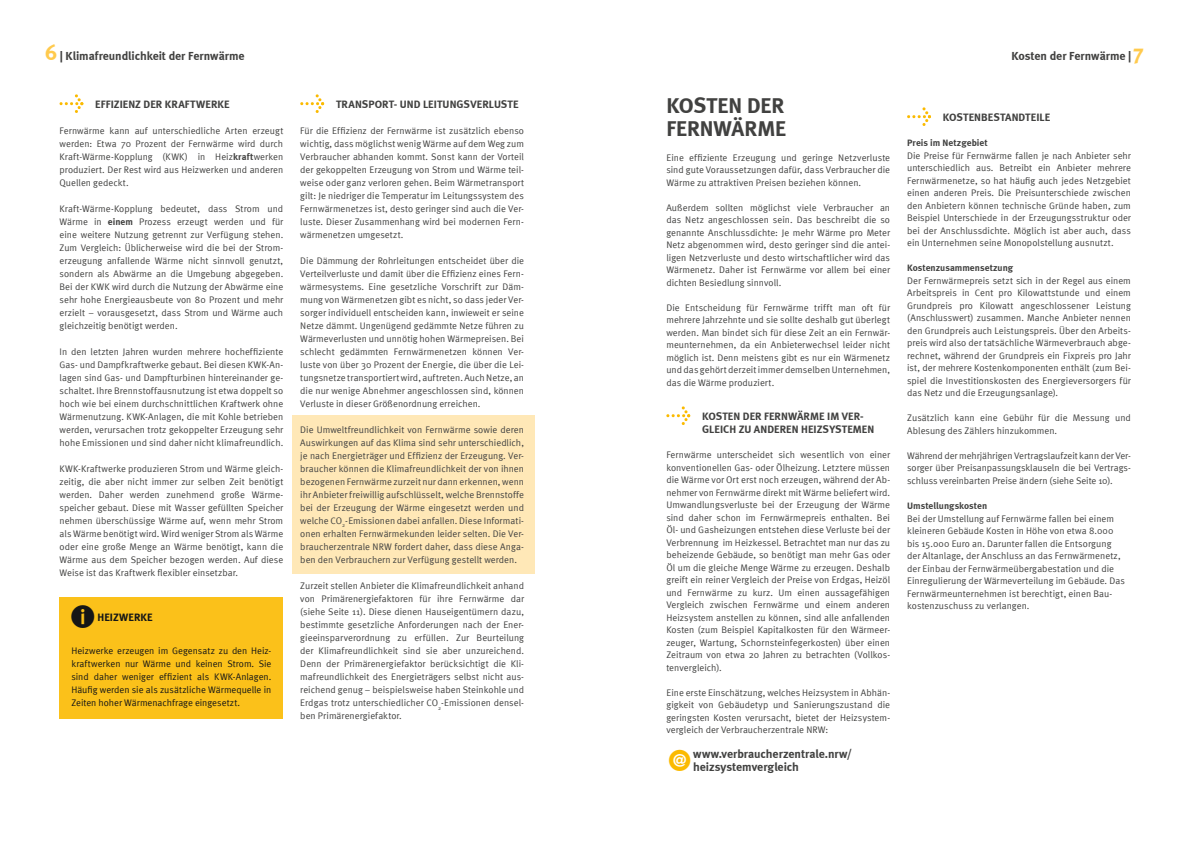
<style>
.page{position:relative;width:1191px;height:842px;background:#fff}
.page>*{position:absolute;margin:0;border:0;box-sizing:border-box;transform-origin:0 0}
.t1{font:700 22px/23px "Meta";color:#414140}
.t2{font:700 12px/13px "Meta";letter-spacing:-.005em;color:#414140}
.t3{font:700 11px/13px "Meta";letter-spacing:.01em;color:#414140}
.t4{font:700 11px "Meta";letter-spacing:.01em;color:#151616}
.t5{font:9.5px/13px "Meta Normal";letter-spacing:.005em;color:#414140;text-align:justify}
.t6{font:9.5px/13px "Meta Normal";color:#151616;text-align:justify}
.t7{font:700 9.5px "Meta";letter-spacing:.005em;color:#414140}
.s1{font-size:22px;color:#ffca4d}
.s2{font-family:"Meta";font-weight:700}
</style>
<div class="page">
<div style="left:60px;top:597px;width:223px;height:121px;background:#fbc11a"></div>
<div style="left:292px;top:416px;width:242px;height:158px;background:#ffe8b7"></div>
<svg style="left:60px;top:94px;width:23px;height:19px"></svg>
<svg style="left:300px;top:94px;width:24px;height:19px"></svg>
<svg style="left:666px;top:406px;width:24px;height:19px"></svg>
<svg style="left:907px;top:107px;width:24px;height:19px"></svg>
<p class="t2" style="left:45px;top:49px;width:201px"><span class="s1">6</span> | Klimafreundlichkeit der Fernwärme</p>
<p class="t2" style="left:1011px;top:49px;width:134px">Kosten der Fernwärme | <span class="s1">7</span></p>
<p class="t3" style="left:95px;top:98px;width:136px">EFFIZIENZ DER KRAFTWERKE</p>
<p class="t5" style="left:60px;top:124px;width:225px">Fernwärme kann auf unterschiedliche Arten erzeugt werden: Etwa 70 Prozent der Fernwärme wird durch Kraft-Wärme-Kopplung (KWK) in Heiz<span class="s2">kraft</span>werken produziert. Der Rest wird aus Heizwerken und anderen Quellen gedeckt.</p>
<p class="t5" style="left:60px;top:202px;width:225px">Kraft-Wärme-Kopplung bedeutet, dass Strom und Wärme in <span class="s2">einem</span> Prozess erzeugt werden und für eine weitere Nutzung getrennt zur Verfügung stehen.<br>Zum Vergleich: Üblicherweise wird die bei der Strom&shy;erzeugung anfallende Wärme nicht sinnvoll genutzt, sondern als Abwärme an die Umgebung abgegeben.<br>Bei der KWK wird durch die Nutzung der Abwärme eine sehr hohe Energieausbeute von 80 Prozent und mehr erzielt – vorausgesetzt, dass Strom und Wärme auch gleichzeitig benötigt werden.</p>
<p class="t5" style="left:60px;top:345px;width:225px">In den letzten Jahren wurden mehrere hocheffiziente Gas- und Dampfkraftwerke gebaut. Bei diesen KWK-An&shy;lagen sind Gas- und Dampfturbinen hintereinander ge&shy;schaltet. Ihre Brennstoffausnutzung ist etwa doppelt so hoch wie bei einem durchschnittlichen Kraftwerk ohne Wärmenutzung. KWK-Anlagen, die mit Kohle betrieben werden, verursachen trotz gekoppelter Erzeugung sehr hohe Emissionen und sind daher nicht klimafreundlich.</p>
<p class="t5" style="left:60px;top:462px;width:225px">KWK-Kraftwerke produzieren Strom und Wärme gleich&shy;zeitig, die aber nicht immer zur selben Zeit benötigt werden. Daher werden zunehmend große Wärme&shy;speicher gebaut. Diese mit Wasser gefüllten Speicher nehmen überschüssige Wärme auf, wenn mehr Strom als Wärme benötigt wird. Wird weniger Strom als Wärme oder eine große Menge an Wärme benötigt, kann die Wärme aus dem Speicher bezogen werden. Auf diese Weise ist das Kraftwerk flexibler einsetzbar.</p>
<p class="t4" style="left:98px;top:611px;width:57px">HEIZWERKE</p>
<p class="t6" style="left:71px;top:644px;width:201px">Heizwerke erzeugen im Gegensatz zu den Heiz&shy;kraftwerken nur Wärme und keinen Strom. Sie sind daher weniger effizient als KWK-Anlagen.<br>Häufig werden sie als zusätzliche Wärmequelle in Zeiten hoher Wärmenachfrage eingesetzt.</p>
<h1 class="t1" style="left:666px;top:93px;width:121px">KOSTEN DER<br>FERNWÄRME</h1>
<p class="t5" style="left:666px;top:151px;width:225px;line-height:12.5px">Eine effiziente Erzeugung und geringe Netzverluste sind gute Voraussetzungen dafür, dass Verbraucher die Wärme zu attraktiven Preisen beziehen können.</p>
<p class="t5" style="left:666px;top:201px;width:225px;line-height:12.5px">Außerdem sollten möglichst viele Verbraucher an das Netz angeschlossen sein. Das beschreibt die so genannte Anschlussdichte: Je mehr Wärme pro Meter Netz abgenommen wird, desto geringer sind die antei&shy;ligen Netzverluste und desto wirtschaftlicher wird das Wärmenetz. Daher ist Fernwärme vor allem bei einer dichten Besiedlung sinnvoll.</p>
<p class="t5" style="left:666px;top:301px;width:225px;line-height:12.5px">Die Entscheidung für Fernwärme trifft man oft für mehrere Jahrzehnte und sie sollte deshalb gut überlegt werden. Man bindet sich für diese Zeit an ein Fernwär&shy;meunternehmen, da ein Anbieterwechsel leider nicht möglich ist. Denn meistens gibt es nur ein Wärmenetz und das gehört derzeit immer demselben Unternehmen, das die Wärme produziert.</p>
<p class="t3" style="left:702px;top:410px;width:174px">KOSTEN DER FERNWÄRME IM VER-<br>GLEICH ZU ANDEREN HEIZSYSTEMEN</p>
<p class="t5" style="left:666px;top:449px;width:225px;line-height:12.5px">Fernwärme unterscheidet sich wesentlich von einer konventionellen Gas- oder Ölheizung. Letztere müssen die Wärme vor Ort erst noch erzeugen, während der Ab&shy;nehmer von Fernwärme direkt mit Wärme beliefert wird.<br>Umwandlungsverluste bei der Erzeugung der Wärme sind daher schon im Fernwärmepreis enthalten. Bei Öl- und Gasheizungen entstehen diese Verluste bei der Verbrennung im Heizkessel. Betrachtet man nur das zu beheizende Gebäude, so benötigt man mehr Gas oder Öl um die gleiche Menge Wärme zu erzeugen. Deshalb greift ein reiner Vergleich der Preise von Erdgas, Heizöl und Fernwärme zu kurz. Um einen aussagefähigen Vergleich zwischen Fernwärme und einem anderen Heizsystem anstellen zu können, sind alle anfallenden Kosten (zum Beispiel Kapitalkosten für den Wärmeer&shy;zeuger, Wartung, Schornsteinfegerkosten) über einen Zeitraum von etwa 20 Jahren zu betrachten (Vollkos&shy;tenvergleich).</p>
<p class="t5" style="left:666px;top:686px;width:225px;line-height:12.5px">Eine erste Einschätzung, welches Heizsystem in Abhän&shy;gigkeit von Gebäudetyp und Sanierungszustand die geringsten Kosten verursacht, bietet der Heizsystem&shy;vergleich der Verbraucherzentrale NRW:</p>
<p class="t2" style="left:693px;top:747px;width:160px">www.verbraucherzentrale.nrw/ heizsystemvergleich</p>
<p class="t3" style="left:336px;top:98px;width:184px">TRANSPORT- UND LEITUNGSVERLUSTE</p>
<p class="t5" style="left:300px;top:124px;width:225px">Für die Effizienz der Fernwärme ist zusätzlich ebenso wichtig, dass möglichst wenig Wärme auf dem Weg zum Verbraucher abhanden kommt. Sonst kann der Vorteil der gekoppelten Erzeugung von Strom und Wärme teil&shy;weise oder ganz verloren gehen. Beim Wärmetransport gilt: Je niedriger die Temperatur im Leitungssystem des Fernwärmenetzes ist, desto geringer sind auch die Ver&shy;luste. Dieser Zusammenhang wird bei modernen Fern&shy;wärmenetzen umgesetzt.</p>
<p class="t5" style="left:300px;top:254px;width:225px">Die Dämmung der Rohrleitungen entscheidet über die Verteilverluste und damit über die Effizienz eines Fern&shy;wärmesystems. Eine gesetzliche Vorschrift zur Däm&shy;mung von Wärmenetzen gibt es nicht, so dass jeder Ver&shy;sorger individuell entscheiden kann, inwieweit er seine Netze dämmt. Ungenügend gedämmte Netze führen zu Wärmeverlusten und unnötig hohen Wärmepreisen. Bei schlecht gedämmten Fernwärmenetzen können Ver&shy;luste von über 30 Prozent der Energie, die über die Lei&shy;tungsnetze transportiert wird, auftreten. Auch Netze, an die nur wenige Abnehmer angeschlossen sind, können Verluste in dieser Größenordnung erreichen.</p>
<p class="t5" style="left:300px;top:423px;width:225px">Die Umweltfreundlichkeit von Fernwärme sowie deren Auswirkungen auf das Klima sind sehr unterschiedlich, je nach Energieträger und Effizienz der Erzeugung. Ver&shy;braucher können die Klimafreundlichkeit der von ihnen bezogenen Fernwärme zurzeit nur dann erkennen, wenn ihr Anbieter freiwillig aufschlüsselt, welche Brennstoffe bei der Erzeugung der Wärme eingesetzt werden und welche CO<sub>2</sub>-Emissionen dabei anfallen. Diese Informati&shy;onen erhalten Fernwärmekunden leider selten. Die Ver&shy;braucherzentrale NRW fordert daher, dass diese Anga&shy;ben den Verbrauchern zur Verfügung gestellt werden.</p>
<p class="t5" style="left:300px;top:579px;width:225px">Zurzeit stellen Anbieter die Klimafreundlichkeit anhand von Primärenergiefaktoren für ihre Fernwärme dar (siehe Seite 11). Diese dienen Hauseigentümern dazu, bestimmte gesetzliche Anforderungen nach der Ener&shy;gieeinsparverordnung zu erfüllen. Zur Beurteilung der Klimafreundlichkeit sind sie aber unzureichend.<br>Denn der Primärenergiefaktor berücksichtigt die Kli&shy;mafreundlichkeit des Energieträgers selbst nicht aus&shy;reichend genug – beispielsweise haben Steinkohle und Erdgas trotz unterschiedlicher CO<sub>2</sub>-Emissionen densel&shy;ben Primärenergiefaktor.</p>
<p class="t3" style="left:943px;top:111px;width:109px">KOSTENBESTANDTEILE</p>
<p class="t7" style="left:907px;top:137px;width:82px">Preis im Netzgebiet</p>
<p class="t5" style="left:907px;top:149px;width:225px;line-height:12.5px">Die Preise für Fernwärme fallen je nach Anbieter sehr unterschiedlich aus. Betreibt ein Anbieter mehrere Fernwärmenetze, so hat häufig auch jedes Netzgebiet einen anderen Preis. Die Preisunterschiede zwischen den Anbietern können technische Gründe haben, zum Beispiel Unterschiede in der Erzeugungsstruktur oder bei der Anschlussdichte. Möglich ist aber auch, dass ein Unternehmen seine Monopolstellung ausnutzt.</p>
<p class="t7" style="left:907px;top:262px;width:107px">Kostenzusammensetzung</p>
<p class="t5" style="left:907px;top:274px;width:225px;line-height:12.5px">Der Fernwärmepreis setzt sich in der Regel aus einem Arbeitspreis in Cent pro Kilowattstunde und einem Grundpreis pro Kilowatt angeschlossener Leistung (Anschlusswert) zusammen. Manche Anbieter nennen den Grundpreis auch Leistungspreis. Über den Arbeits&shy;preis wird also der tatsächliche Wärmeverbrauch abge&shy;rechnet, während der Grundpreis ein Fixpreis pro Jahr ist, der mehrere Kostenkomponenten enthält (zum Bei&shy;spiel die Investitionskosten des Energieversorgers für das Netz und die Erzeugungsanlage).</p>
<p class="t5" style="left:907px;top:412px;width:225px;line-height:12.5px">Zusätzlich kann eine Gebühr für die Messung und<br>Ablesung des Zählers hinzukommen.</p>
<p class="t5" style="left:907px;top:449px;width:225px;line-height:12.5px">Während der mehrjährigen Vertragslaufzeit kann der Ver&shy;sorger über Preisanpassungsklauseln die bei Vertrags&shy;schluss vereinbarten Preise ändern (siehe Seite 10).</p>
<p class="t7" style="left:907px;top:500px;width:82px">Umstellungskosten</p>
<p class="t5" style="left:907px;top:512px;width:219px;line-height:12.5px;text-align:left">Bei der Umstellung auf Fernwärme fallen bei einem kleineren Gebäude Kosten in Höhe von etwa 8.000 bis 15.000 Euro an. Darunter fallen die Entsorgung der Altanlage, der Anschluss an das Fernwärmenetz, der Einbau der Fernwärmeübergabestation und die Einregulierung der Wärmeverteilung im Gebäude. Das Fernwärmeunternehmen ist berechtigt, einen Bau&shy;kostenzuschuss zu verlangen.</p>
</div>
